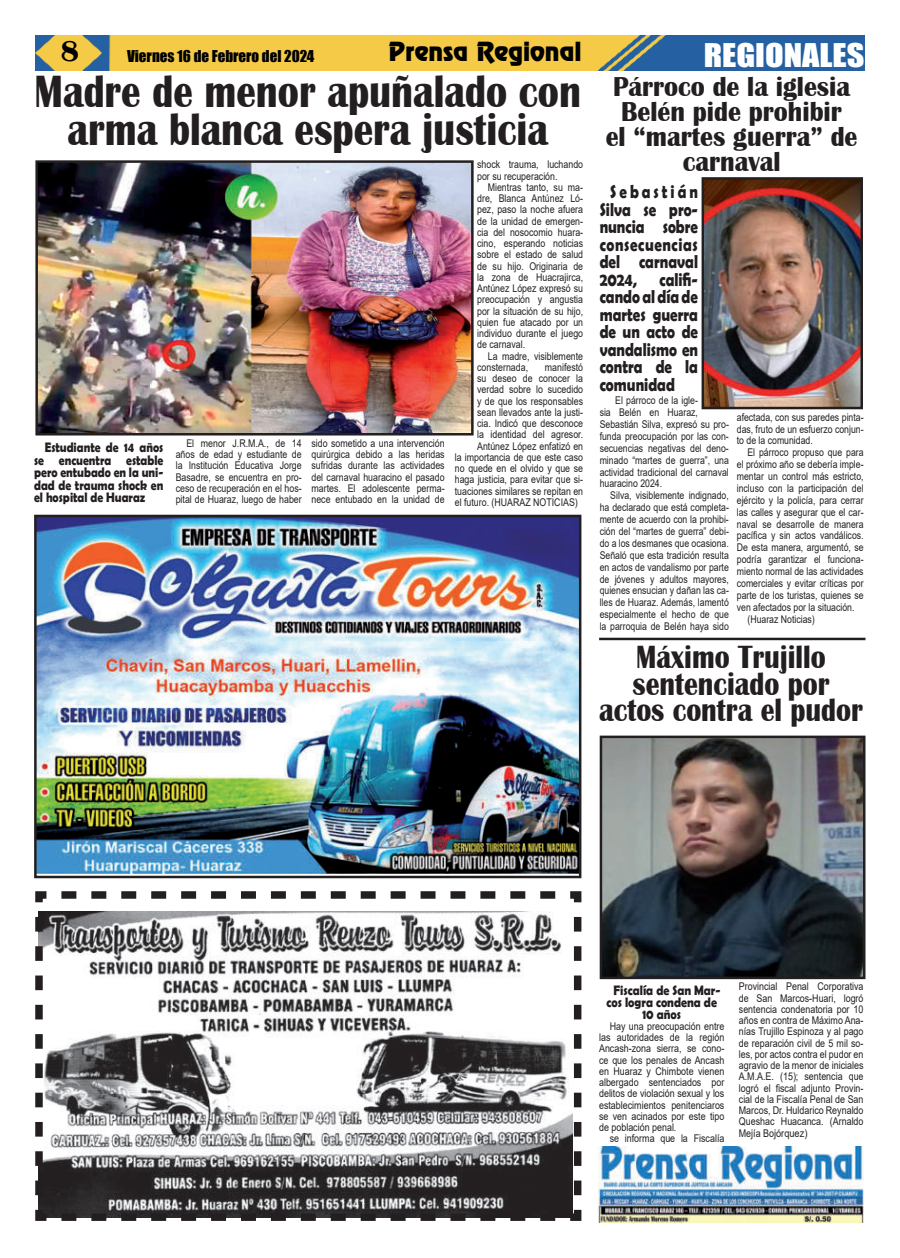
<style>
.page{position:relative;width:900px;height:1258px;background:#fff}
.page>*{position:absolute;margin:0;border:0;box-sizing:border-box;transform-origin:0 0}
.t1{font:700 46.5px/38.8px "Britannic";color:#231f20;text-align:center;scale:.84 1}
.t2{font:700 33.12px/26.2px "Britannic";color:#231f20;text-align:center;scale:.84 1}
.t3{font:30px "Impact";color:#fff;scale:1.14 1}
.t4{font:700 30px "Britannic";color:#000}
.t5{font:700 28.12px/25px "Britannic";color:#231f20;text-align:center;scale:.92 1}
.t6{font:23.75px "Renfrew Normal";color:#000}
.t7{font:700 18.75px/17.5px "Berlin Sans FB Demi";color:#231f20;text-align:justify;scale:.8 1}
.t8{font:15px "Impact";color:#000}
.t9{font:700 13.75px/12.5px "Berlin Sans FB Demi";color:#231f20;text-align:justify;scale:.85 1}
.t10{font:700 13.75px/11.6px "Berlin Sans FB Demi";color:#231f20;text-align:center;scale:.87 1}
.t11{font:10.62px/11.9px "Arial";color:#231f20;text-align:justify;scale:.82 1}
.t12{font:10.62px/11.2px "Arial";color:#231f20;text-align:justify;scale:.83 1}
.t13{font:10.62px/11.2px "Arial";color:#231f20;text-align:justify;scale:.84 1}
</style>
<div class="page">
<img style="left:35px;top:35px;width:830px;height:36px">
<img style="left:38px;top:519px;width:539px;height:354px">
<div style="left:34px;top:515px;width:547px;height:363px;border:3px solid #231f20"></div>
<svg style="left:35px;top:891px;width:547px;height:330px"></svg>
<img style="left:706px;top:181px;width:153px;height:224px">
<div style="left:702px;top:177px;width:161px;height:232px;border:3px solid #231f20"></div>
<img style="left:39px;top:164px;width:431px;height:267px">
<div style="left:35px;top:160px;width:439px;height:275px;border:3px solid #231f20"></div>
<hr style="left:599px;top:638px;width:266px;height:2px;background:#231f20">
<img style="left:604px;top:740px;width:257px;height:235px">
<div style="left:600px;top:736px;width:265px;height:243px;border:3px solid #231f20"></div>
<img style="left:598px;top:1146px;width:266px;height:76px">
<h3 class="t4" style="left:61px;top:36px;width:20px">8</h3>
<h3 class="t8" style="left:127px;top:49px;width:189px">Viernes 16 de Febrero del 2024</h3>
<h3 class="t6" style="left:389px;top:41px;width:194px">Prensa Regional</h3>
<h3 class="t3" style="left:704px;top:41px;width:143px">REGIONALES</h3>
<h3 class="t5" style="left:606px;top:74px;width:275px">Párroco de la iglesia<br>Belén pide prohibir<br>el “martes guerra” de carnaval</h3>
<h3 class="t7" style="left:600px;top:184px;width:124px;text-indent:11px">Sebastián Silva se pro&shy;nuncia sobre consecuencias del carnaval 2024, califi&shy;cando al día de martes guerra de un acto de vandalismo en contra de la comunidad</h3>
<p class="t11" style="left:600px;top:395px;width:159px;text-align:left;text-indent:16px">El párroco de la igle-<br>sia Belén en Huaraz,<br>Sebastián Silva, expresó su pro&shy;funda preocupación por las con&shy;secuencias negativas del deno&shy;minado “martes de guerra”, una actividad tradicional del carnaval huaracino 2024.</p>
<p class="t11" style="left:600px;top:490px;width:159px;text-indent:11px">Silva, visiblemente indignado, ha declarado que está completa&shy;mente de acuerdo con la prohibi&shy;ción del “martes de guerra” debi&shy;do a los desmanes que ocasiona.<br>Señaló que esta tradición resulta en actos de vandalismo por parte de jóvenes y adultos mayores, quienes ensucian y dañan las ca&shy;lles de Huaraz. Además, lamentó especialmente el hecho de que la parroquia de Belén haya sido</p>
<h1 class="t1" style="left:35px;top:72px;width:652px">Madre de menor apuñalado con arma blanca espera justicia</h1>
<p class="t12" style="left:477px;top:159px;width:129px">shock trauma, luchando por su recuperación.</p>
<p class="t12" style="left:477px;top:181px;width:129px;text-indent:11px">Mientras tanto, su ma&shy;dre, Blanca Antúnez Ló&shy;pez, paso la noche afuera de la unidad de emergen&shy;cia del nosocomio huara&shy;cino, esperando noticias sobre el estado de salud de su hijo. Originaria de la zona de Huacrajirca, Antúnez López expresó su preocupación y angustia por la situación de su hijo, quien fue atacado por un individuo durante el juego de carnaval.</p>
<p class="t12" style="left:477px;top:350px;width:129px;text-indent:11px">La madre, visiblemente consternada,</p>
<p class="t12" style="left:545px;top:361px;width:48px">manifestó</p>
<p class="t12" style="left:477px;top:373px;width:129px">su deseo de conocer la</p>
<p class="t12" style="left:477px;top:384px;width:129px">verdad sobre lo sucedido</p>
<p class="t12" style="left:477px;top:395px;width:129px">y de que los responsables</p>
<p class="t12" style="left:477px;top:406px;width:129px">sean llevados ante la justi-</p>
<p class="t12" style="left:477px;top:418px;width:129px">cia. Indicó que desconoce</p>
<p class="t12" style="left:477px;top:429px;width:129px">la identidad del agresor.</p>
<p class="t12" style="left:477px;top:440px;width:129px">Antúnez López enfatizó en</p>
<p class="t12" style="left:455px;top:452px;width:156px">la importancia de que este caso</p>
<p class="t12" style="left:455px;top:463px;width:156px">no quede en el olvido y que se</p>
<p class="t12" style="left:455px;top:474px;width:156px">haga justicia, para evitar que si-</p>
<p class="t12" style="left:455px;top:485px;width:156px">tuaciones similares se repitan en</p>
<p class="t12" style="left:455px;top:497px;width:150px">el futuro. (HUARAZ NOTICIAS)</p>
<p class="t11" style="left:737px;top:411px;width:156px">afectada, con sus paredes pinta&shy;das, fruto de un esfuerzo conjun&shy;to de la comunidad.</p>
<p class="t11" style="left:747px;top:447px;width:143px">El párroco propuso que para</p>
<p class="t11" style="left:737px;top:458px;width:156px">el próximo año se debería imple-</p>
<p class="t11" style="left:737px;top:470px;width:156px">mentar un control más estricto,</p>
<p class="t11" style="left:737px;top:482px;width:156px">incluso con la participación del</p>
<p class="t11" style="left:737px;top:494px;width:156px">ejército y la policía, para cerrar</p>
<p class="t11" style="left:737px;top:506px;width:156px">las calles y asegurar que el car-</p>
<p class="t11" style="left:737px;top:518px;width:156px">naval se desarrolle de manera</p>
<p class="t11" style="left:737px;top:530px;width:156px">pacífica y sin actos vandálicos.</p>
<p class="t11" style="left:737px;top:542px;width:156px">De esta manera, argumentó, se</p>
<p class="t11" style="left:737px;top:553px;width:156px">podría garantizar el funciona-</p>
<p class="t11" style="left:737px;top:565px;width:156px">miento normal de las actividades</p>
<p class="t11" style="left:737px;top:577px;width:156px">comerciales y evitar críticas por</p>
<p class="t11" style="left:737px;top:589px;width:156px">parte de los turistas, quienes se</p>
<p class="t11" style="left:737px;top:601px;width:145px">ven afectados por la situación.</p>
<p class="t11" style="left:747px;top:613px;width:84px">(Huaraz Noticias)</p>
<p class="t12" style="left:311px;top:437px;width:162px">sido sometido a una intervención quirúrgica debido a las heridas sufridas durante las actividades del carnaval huaracino el pasado martes. El adolescente perma&shy;nece entubado en la unidad de</p>
<p class="t9" style="left:34px;top:442px;width:154px;text-indent:11px">Estudiante de 14 años se encuentra estable pero entubado en la uni&shy;dad de trauma shock en el hospital de Huaraz</p>
<p class="t12" style="left:176px;top:437px;width:153px;text-indent:11px">El menor J.R.M.A., de 14 años de edad y estudiante de la Institución Educativa Jorge Basadre, se encuentra en pro&shy;ceso de recuperación en el hos&shy;pital de Huaraz, luego de haber</p>
<h2 class="t2" style="left:599px;top:644px;width:315px">Máximo Trujillo sentenciado por actos contra el pudor</h2>
<p class="t10" style="left:607px;top:985px;width:133px">Fiscalía de San Mar&shy;cos logra condena de<br>10 años</p>
<p class="t13" style="left:599px;top:1020px;width:151px;text-indent:11px">Hay una preocupación entre las autoridades de la región Ancash-zona sierra, se cono&shy;ce que los penales de Ancash en Huaraz y Chimbote vienen albergado sentenciados por delitos de violación sexual y los establecimientos penitenciaros se ven acinados por este tipo de población penal.</p>
<p class="t13" style="left:610px;top:1133px;width:138px">se informa que la Fiscalía</p>
<p class="t13" style="left:739px;top:981px;width:150px">Provincial Penal Corporativa de San Marcos-Huari, logró sentencia condenatoria por 10 años en contra de Máximo Ana&shy;nías Trujillo Espinoza y al pago de reparación civil de 5 mil so&shy;les, por actos contra el pudor en agravio de la menor de iniciales A.M.A.E. (15); sentencia que logró el fiscal adjunto Provin&shy;cial de la Fiscalía Penal de San Marcos, Dr. Huldarico Reynaldo Queshac Huacanca. (Arnaldo Mejía Bojórquez)</p>
</div>
